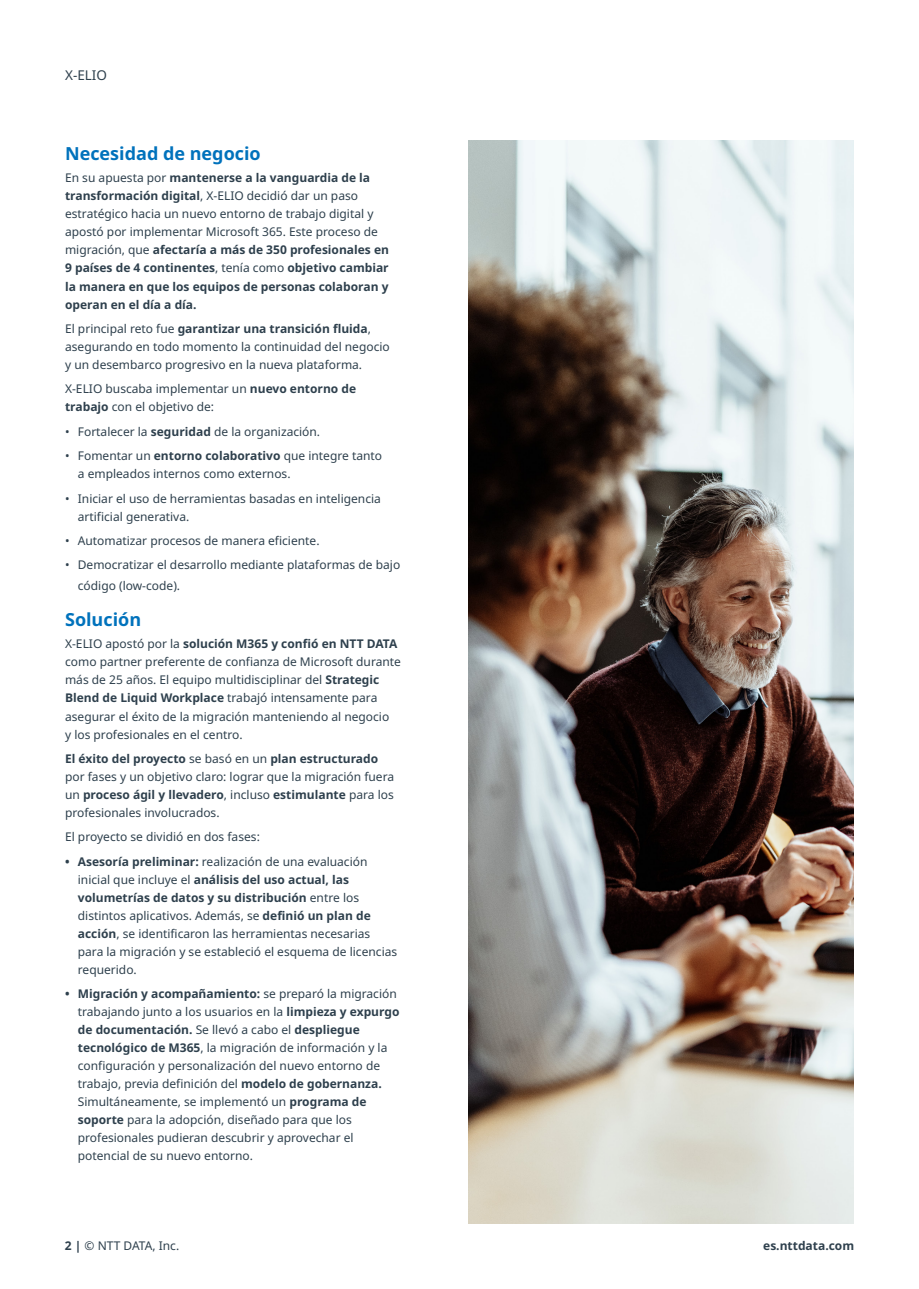
<style>
.page{position:relative;width:919px;height:1289px;background:#fff}
.page>*{position:absolute;margin:0;border:0;box-sizing:border-box;transform-origin:0 0}
.HEADING_3_12pt{font:700 18px "Noto Sans";color:#0072bc}
.DESCRIPTOR_TEXT_9pt{font:13.5px "Noto Sans";color:#2e404d}
.BODY_TEXT_9pt{font:12px/18px "Noto Sans";color:#2e404d}
.BODY_TEXT_9pt-2{font:700 12px/18px "Noto Sans";color:#2e404d}
.PAGE_INFORMATION___LEGAL_8pt{font:700 12px "Noto Sans";color:#2e404d}
.s1{font-weight:400}
.s2{font-weight:700}
</style>
<div class="page">
<img style="left:468px;top:140px;width:385px;height:1083px">
<p class="DESCRIPTOR_TEXT_9pt" style="left:65px;top:67px;width:43px">X-ELIO</p>
<p class="HEADING_3_12pt" style="left:65px;top:143px;width:197px">Necesidad de negocio</p>
<p class="BODY_TEXT_9pt-2" style="left:65px;top:169px;width:325px"><span class="s1">En su apuesta por</span> mantenerse a la vanguardia de la transformación digital<span class="s1">, X-ELIO decidió dar un paso estratégico hacia un nuevo entorno de trabajo digital y apostó por implementar Microsoft 365. Este proceso de migración, que</span> afectaría a más de 350 profesionales en 9 países de 4 continentes<span class="s1">, tenía como</span> objetivo cambiar la manera en que los equipos de personas colaboran y operan en el día a día.</p>
<p class="BODY_TEXT_9pt" style="left:65px;top:320px;width:326px">El principal reto fue <span class="s2">garantizar una transición fluida</span>, asegurando en todo momento la continuidad del negocio y un desembarco progresivo en la nueva plataforma.</p>
<p class="BODY_TEXT_9pt" style="left:65px;top:380px;width:292px">X-ELIO buscaba implementar un <span class="s2">nuevo entorno de trabajo</span> con el objetivo de:</p>
<p class="BODY_TEXT_9pt" style="left:65px;top:422px;width:256px">• Fortalecer la <span class="s2">seguridad</span> de la organización.</p>
<p class="BODY_TEXT_9pt" style="left:78px;top:447px;width:306px;text-indent:-13px">• Fomentar un <span class="s2">entorno colaborativo</span> que integre tanto a empleados internos como externos.</p>
<p class="BODY_TEXT_9pt" style="left:78px;top:489px;width:304px;text-indent:-13px">• Iniciar el uso de herramientas basadas en inteligencia artificial generativa.</p>
<p class="BODY_TEXT_9pt" style="left:65px;top:531px;width:256px">• Automatizar procesos de manera eficiente.</p>
<p class="BODY_TEXT_9pt" style="left:78px;top:554px;width:324px;line-height:21px;text-indent:-13px">• Democratizar el desarrollo mediante plataformas de bajo código (low-code).</p>
<p class="HEADING_3_12pt" style="left:65px;top:609px;width:78px">Solución</p>
<p class="BODY_TEXT_9pt" style="left:65px;top:635px;width:337px">X-ELIO apostó por la <span class="s2">solución M365 y confió en NTT DATA </span>como partner preferente de confianza de Microsoft durante más de 25 años. El equipo multidisciplinar del <span class="s2">Strategic Blend de Liquid Workplace</span> trabajó intensamente para asegurar el éxito de la migración manteniendo al negocio<br>y los profesionales en el centro.</p>
<p class="BODY_TEXT_9pt" style="left:65px;top:749px;width:330px"><span class="s2">El éxito del proyecto</span> se basó en un <span class="s2">plan estructurado </span>por fases y un objetivo claro: lograr que la migración fuera un <span class="s2">proceso ágil y llevadero</span>, incluso <span class="s2">estimulante</span> para los profesionales involucrados.</p>
<p class="BODY_TEXT_9pt" style="left:65px;top:828px;width:196px">El proyecto se dividió en dos fases:</p>
<p class="BODY_TEXT_9pt" style="left:78px;top:852px;width:321px;text-indent:-13px"><span class="s2">• Asesoría preliminar:</span> realización de una evaluación inicial que incluye el <span class="s2">análisis del uso actual, las volumetrías de datos y su distribución</span> entre los distintos aplicativos. Además, se <span class="s2">definió un plan de acción</span>, se identificaron las herramientas necesarias para la migración y se estableció el esquema de licencias requerido.</p>
<p class="BODY_TEXT_9pt" style="left:78px;top:985px;width:323px;text-indent:-13px"><span class="s2">• Migración y acompañamiento:</span> se preparó la migración trabajando junto a los usuarios en la <span class="s2">limpieza y expurgo de documentación.</span> Se llevó a cabo el <span class="s2">despliegue tecnológico de M365</span>, la migración de información y la configuración y personalización del nuevo entorno de trabajo, previa definición del <span class="s2">modelo de gobernanza.<br></span>Simultáneamente, se implementó un <span class="s2">programa de soporte</span> para la adopción, diseñado para que los profesionales pudieran descubrir y aprovechar el potencial de su nuevo entorno.</p>
<p class="BODY_TEXT_9pt" style="left:65px;top:1236px;width:116px"><span class="s2">2 |</span> © NTT DATA, Inc.</p>
<p class="PAGE_INFORMATION___LEGAL_8pt" style="left:763px;top:1238px;width:92px">es.nttdata.com</p>
</div>
